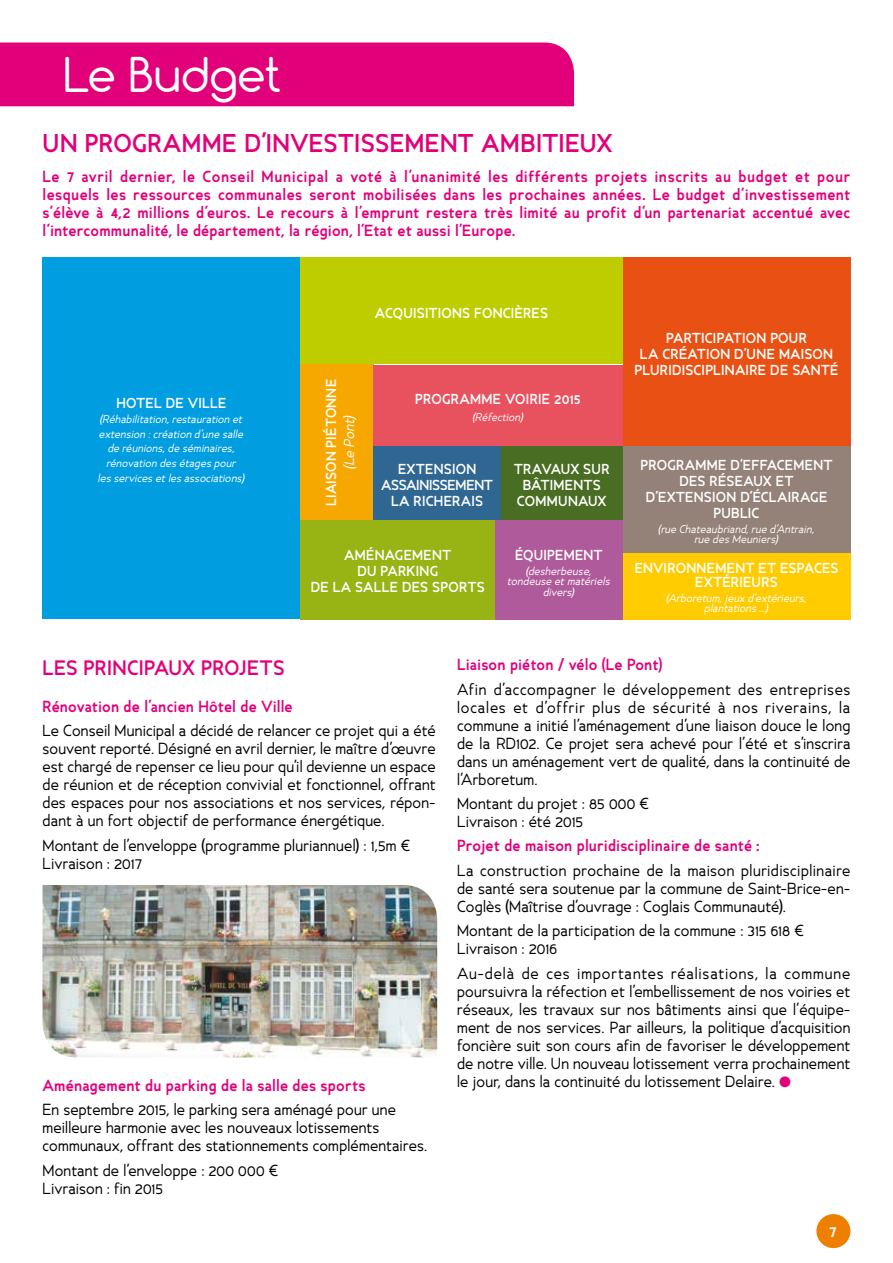
<style>
.page{position:relative;width:893px;height:1263px;background:#fff}
.page>*{position:absolute;margin:0;border:0;box-sizing:border-box;transform-origin:0 0}
.t1{font:45px "Comfortaa";letter-spacing:.005em;color:#fff}
.t2{font:700 24px "Ancillary";letter-spacing:.01em;color:#e2007a}
.t3{font:700 19.5px "Ancillary";color:#e2007a}
.t4{font:15px/18px "Ancillary";letter-spacing:.01em;color:#000}
.t5{font:700 15px/18px "Ancillary";letter-spacing:.01em;color:#e2007a;text-align:justify}
.t6{font:700 15px "Ancillary";color:#fff}
.t7{font:700 13.5px/16.2px "Ancillary";letter-spacing:.01em;color:#fff;text-align:center}
.t8{font:italic 13.5px "Ancillary";color:#fff}
.t9{font:italic 10.5px/14.7px "Ancillary";letter-spacing:.015em;color:#fff;text-align:center}
.s1{color:#e2007a}
</style>
<div class="page">
<div style="left:816px;top:1214px;width:34px;height:34px;background:#ee7f00;border-radius:50%"></div>
<div style="left:0;top:43px;width:574px;height:63px;background:#e2007a"></div>
<div style="left:43px;top:258px;width:257px;height:361px;background:#009ee0"></div>
<div style="left:495px;top:520px;width:128px;height:99px;background:#af5a9a"></div>
<div style="left:300px;top:258px;width:323px;height:106px;background:#bdcd00"></div>
<div style="left:623px;top:258px;width:227px;height:188px;background:#e85113"></div>
<div style="left:300px;top:520px;width:195px;height:99px;background:#97b314"></div>
<div style="left:300px;top:365px;width:73px;height:155px;background:#f7a800"></div>
<div style="left:373px;top:365px;width:250px;height:81px;background:#e8525f"></div>
<div style="left:373px;top:446px;width:128px;height:74px;background:#306792"></div>
<div style="left:501px;top:446px;width:122px;height:74px;background:#496d22"></div>
<div style="left:623px;top:446px;width:227px;height:107px;background:#948177"></div>
<div style="left:623px;top:553px;width:227px;height:66px;background:#fecc00"></div>
<img style="left:43px;top:885px;width:394px;height:172px">
<h1 class="t1" style="left:64px;top:46px;width:219px">Le Budget</h1>
<h2 class="t2" style="left:43px;top:127px;width:571px">UN PROGRAMME D’INVESTISSEMENT AMBITIEUX</h2>
<p class="t5" style="left:43px;top:168px;width:810px">Le 7 avril dernier, le Conseil Municipal a voté à l’unanimité les différents projets inscrits au budget et pour lesquels les ressources communales seront mobilisées dans les prochaines années. Le budget d’investissement s’élève à 4,2 millions d’euros. Le recours à l’emprunt restera très limité au profit d’un partenariat accentué avec l’intercommunalité, le département, la région, l’Etat et aussi l’Europe.</p>
<p class="t7" style="left:116px;top:395px;width:112px">HOTEL DE VILLE</p>
<p class="t9" style="left:98px;top:412px;width:148px">(Réhabilitation, restauration et extension : création d’une salle de réunions, de séminaires, rénovation des étages pour<br>les services et les associations)</p>
<p class="t7" style="left:375px;top:305px;width:175px">ACQUISITIONS FONCIÈRES</p>
<p class="t7" style="left:634px;top:329px;width:206px">PARTICIPATION POUR<br>LA CRÉATION D’UNE MAISON<br>PLURIDISCIPLINAIRE DE SANTÉ</p>
<p class="t7" style="left:323px;top:506px;width:129px;rotate:-90deg">LIAISON PIÉTONNE</p>
<p class="t7" style="left:415px;top:391px;width:167px">PROGRAMME VOIRIE 2015</p>
<p class="t9" style="left:473px;top:410px;width:52px">(Réfection)</p>
<p class="t8" style="left:340px;top:469px;width:56px;rotate:-90deg">(Le Pont)</p>
<p class="t7" style="left:381px;top:461px;width:113px">EXTENSION<br>ASSAINISSEMENT<br>LA RICHERAIS</p>
<p class="t7" style="left:514px;top:461px;width:97px">TRAVAUX SUR<br>BÂTIMENTS<br>COMMUNAUX</p>
<p class="t7" style="left:640px;top:456px;width:194px">PROGRAMME D’EFFACEMENT<br>DES RÉSEAUX ET<br>D’EXTENSION D’ÉCLAIRAGE<br>PUBLIC</p>
<p class="t9" style="left:659px;top:524px;width:157px;line-height:10.5px">(rue Chateaubriand, rue d’Antrain, rue des Meuniers)</p>
<p class="t7" style="left:635px;top:562px;width:205px;line-height:13.5px">ENVIRONNEMENT ET ESPACES<br>EXTÉRIEURS</p>
<p class="t9" style="left:666px;top:593px;width:142px;line-height:10.5px">(Arboretum, jeux d’extérieurs, plantations ...)</p>
<p class="t7" style="left:515px;top:547px;width:89px">ÉQUIPEMENT</p>
<p class="t9" style="left:508px;top:565px;width:104px;line-height:10.5px">(desherbeuse, tondeuse et matériels divers)</p>
<p class="t7" style="left:311px;top:547px;width:176px">AMÉNAGEMENT<br>DU PARKING<br>DE LA SALLE DES SPORTS</p>
<h3 class="t3" style="left:43px;top:655px;width:244px">LES PRINCIPAUX PROJETS</h3>
<p class="t5" style="left:43px;top:697px;width:252px">Rénovation de l’ancien Hôtel de Ville</p>
<p class="t4" style="left:43px;top:722px;width:395px;text-align:justify">Le Conseil Municipal a décidé de relancer ce projet qui a été souvent reporté. Désigné en avril dernier, le maître d’œuvre est chargé de repenser ce lieu pour qu’il devienne un espace de réunion et de réception convivial et fonctionnel, offrant des espaces pour nos associations et nos services, répon&shy;dant à un fort objectif de performance énergétique.</p>
<p class="t4" style="left:43px;top:836px;width:369px">Montant de l’enveloppe (programme pluriannuel) : 1,5m €<br>Livraison : 2017</p>
<p class="t5" style="left:43px;top:1076px;width:324px">Aménagement du parking de la salle des sports</p>
<p class="t4" style="left:43px;top:1101px;width:386px">En septembre 2015, le parking sera aménagé pour une meilleure harmonie avec les nouveaux lotissements communaux, offrant des stationnements complémentaires.</p>
<p class="t4" style="left:43px;top:1161px;width:237px">Montant de l’enveloppe : 200 000 €<br>Livraison : fin 2015</p>
<p class="t5" style="left:457px;top:656px;width:207px">Liaison piéton / vélo (Le Pont)</p>
<p class="t4" style="left:457px;top:680px;width:395px;text-align:justify">Afin d’accompagner le développement des entreprises locales et d’offrir plus de sécurité à nos riverains, la commune a initié l’aménagement d’une liaison douce le long de la RD102. Ce projet sera achevé pour l’été et s’inscrira dans un aménagement vert de qualité, dans la continuité de l’Arboretum.</p>
<p class="t4" style="left:457px;top:794px;width:194px">Montant du projet : 85 000 €<br>Livraison : été 2015</p>
<p class="t5" style="left:457px;top:837px;width:304px">Projet de maison pluridisciplinaire de santé :</p>
<p class="t4" style="left:457px;top:861px;width:395px;text-align:justify">La construction prochaine de la maison pluridisciplinaire de santé sera soutenue par la commune de Saint-Brice-en-Coglès (Maîtrise d’ouvrage : Coglais Communauté).</p>
<p class="t4" style="left:457px;top:921px;width:349px">Montant de la participation de la commune : 315 618 €<br>Livraison : 2016</p>
<p class="t4" style="left:457px;top:964px;width:395px;text-align:justify">Au-delà de ces importantes réalisations, la commune poursuivra la réfection et l’embellissement de nos voiries et réseaux, les travaux sur nos bâtiments ainsi que l’équipe&shy;ment de nos services. Par ailleurs, la politique d’acquisition foncière suit son cours afin de favoriser le développement de notre ville. Un nouveau lotissement verra prochainement le jour, dans la continuité du lotissement Delaire. <span class="s1">●</span></p>
<p class="t6" style="left:829px;top:1221px;width:9px">7</p>
</div>
